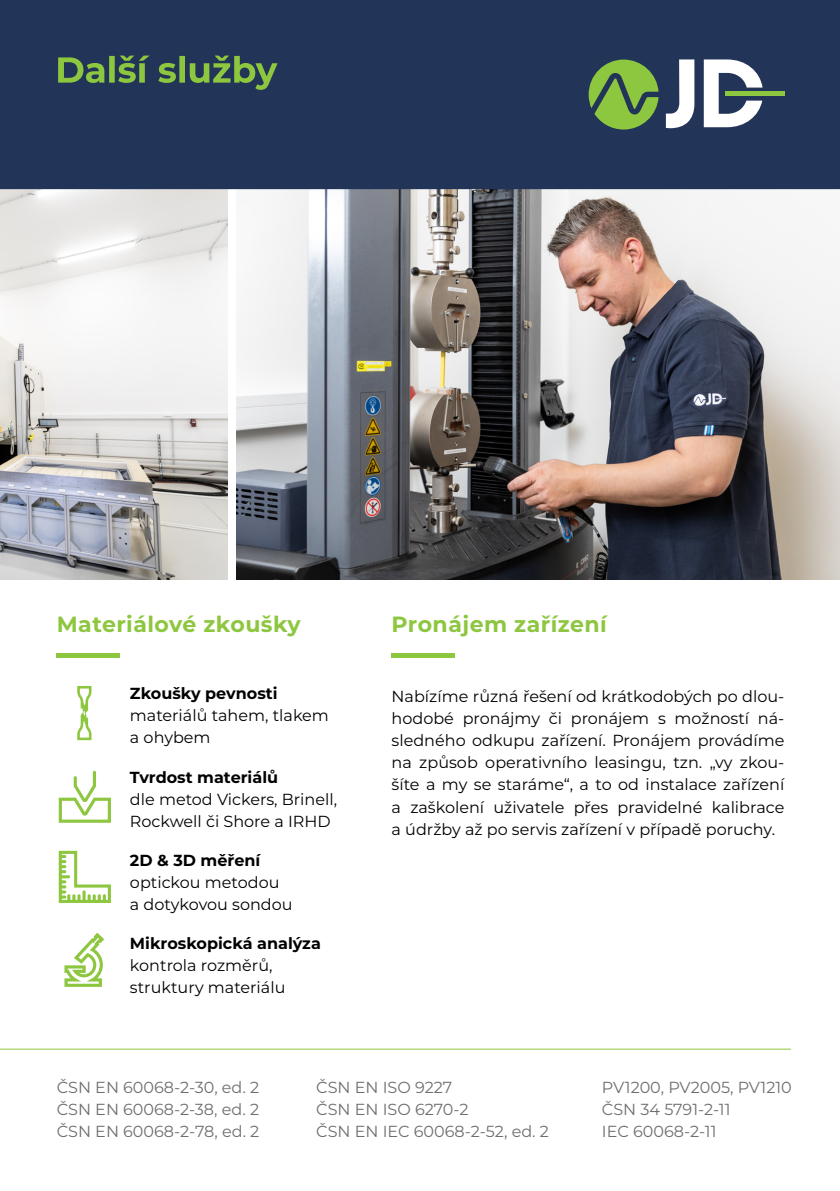
<style>
.page{position:relative;width:840px;height:1191px;background:#fff}
.page>*{position:absolute;margin:0;border:0;box-sizing:border-box;transform-origin:0 0}
.t1{font:700 22px "Montserrat";letter-spacing:.02em;color:#8dc63f}
.t2{font:16px/22px "Montserrat";color:#000}
.t3{font:16px/22px "Montserrat";color:#6d6e71}
.t4{font:700 16px "Montserrat";color:#000}
</style>
<div class="page">
<img style="left:236px;top:251px;width:603px;height:328px">
<img style="left:0;top:251px;width:227px;height:328px">
<svg style="left:0;top:0;width:839px;height:251px;background:#505d76"></svg>
<div style="left:57px;top:653px;width:63px;height:5px;background:#8dc63f"></div>
<div style="left:391px;top:653px;width:63px;height:5px;background:#8dc63f"></div>
<hr style="left:0;top:1048px;width:790px;height:1px;background:#8dc63f">
<svg style="left:77px;top:686px;width:14px;height:54px"></svg>
<svg style="left:59px;top:770px;width:52px;height:52px"></svg>
<svg style="left:59px;top:850px;width:52px;height:53px"></svg>
<svg style="left:64px;top:932px;width:40px;height:55px"></svg>
<svg style="left:58px;top:56px;width:219px;height:34px;background:#47674e"></svg>
<svg style="left:588px;top:60px;width:70px;height:70px;background:#679247"></svg>
<svg style="left:665px;top:59px;width:29px;height:69px"></svg>
<svg style="left:703px;top:59px;width:59px;height:68px"></svg>
<hr style="left:724px;top:92px;width:59px;height:4px;background:#8dc63f">
<h1 class="t1" style="left:57px;top:608px;width:245px">Materiálové zkoušky</h1>
<h1 class="t1" style="left:391px;top:608px;width:216px">Pronájem zařízení</h1>
<p class="t4" style="left:130px;top:682px;width:149px">Zkoušky pevnosti</p>
<p class="t2" style="left:130px;top:704px;width:200px">materiálů tahem, tlakem a ohybem</p>
<p class="t4" style="left:130px;top:765px;width:150px">Tvrdost materiálů</p>
<p class="t2" style="left:130px;top:787px;width:208px">dle metod Vickers, Brinell,<br>Rockwell či Shore a IRHD</p>
<p class="t4" style="left:130px;top:848px;width:132px">2D &amp; 3D měření</p>
<p class="t2" style="left:130px;top:870px;width:164px">optickou metodou a dotykovou sondou</p>
<p class="t4" style="left:130px;top:931px;width:192px">Mikroskopická analýza</p>
<p class="t2" style="left:130px;top:953px;width:157px">kontrola rozměrů, struktury materiálu</p>
<p class="t2" style="left:391px;top:685px;width:394px;text-align:justify">Nabízíme různá řešení od krátkodobých po dlou&shy;hodobé pronájmy či pronájem s možností ná&shy;sledného odkupu zařízení. Pronájem provádíme na způsob operativního leasingu, tzn. „vy zkou&shy;šíte a my se staráme“, a to od instalace zařízení a zaškolení uživatele přes pravidelné kalibrace a údržby až po servis zařízení v případě poruchy.</p>
<p class="t3" style="left:57px;top:1076px;width:204px;text-align:justify">ČSN EN 60068-2-30, ed. 2<br>ČSN EN 60068-2-38, ed. 2<br>ČSN EN 60068-2-78, ed. 2</p>
<p class="t3" style="left:316px;top:1076px;width:234px">ČSN EN ISO 9227<br>ČSN EN ISO 6270-2<br>ČSN EN IEC 60068-2-52, ed. 2</p>
<p class="t3" style="left:601px;top:1076px;width:191px">PV1200, PV2005, PV1210<br>ČSN 34 5791-2-11<br>IEC 60068-2-11</p>
</div>
